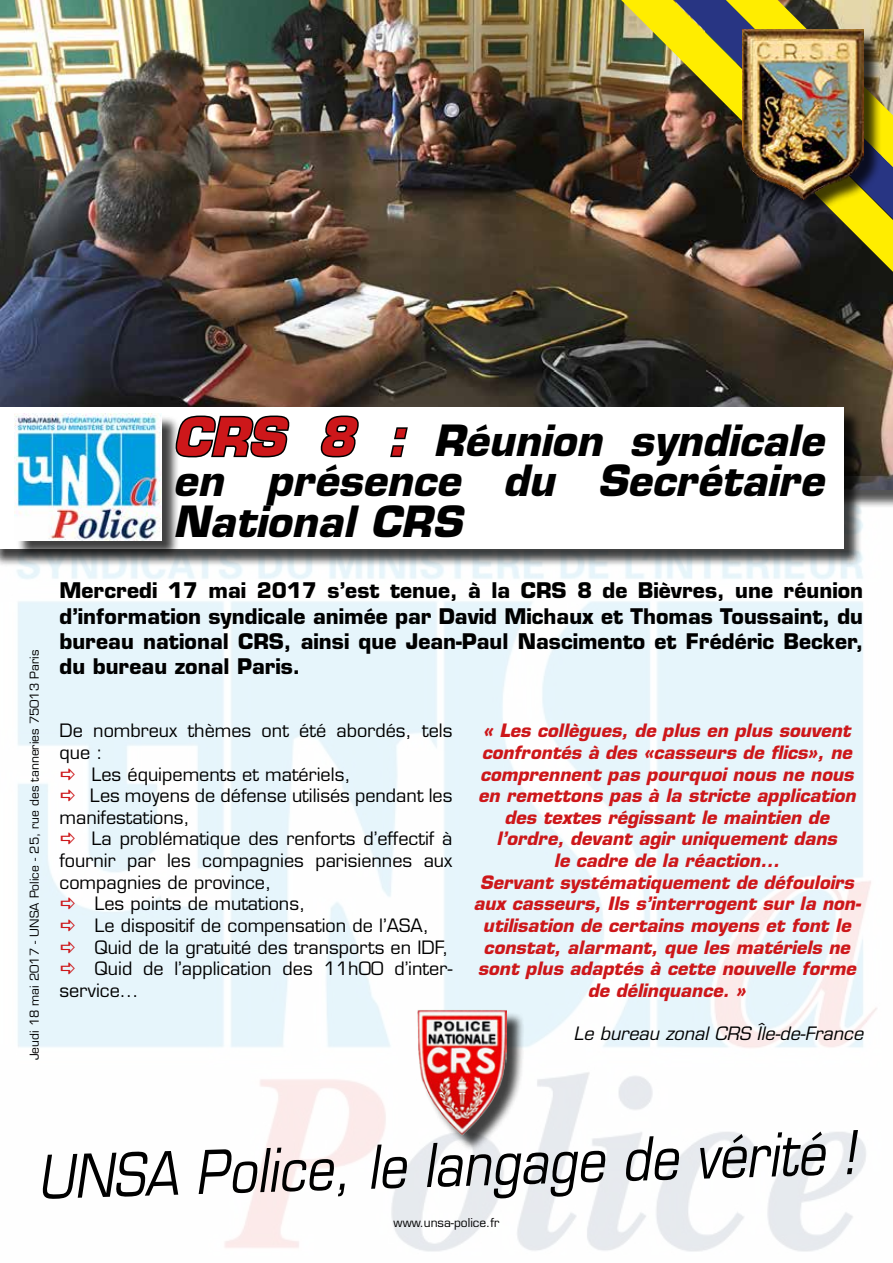
<style>
.page{position:relative;width:893px;height:1263px;background:#fff}
.page>*{position:absolute;margin:0;border:0;box-sizing:border-box;transform-origin:0 0}
.t1{font:italic 58.5px "Eurostile LT Std";color:#000;scale:.85 1}
.t2{font:italic 700 42px/40.5px "Eurostile LT Std";color:#000;text-align:justify}
.t3{font:700 21px/25.2px "Eurostile LT Std";color:#000;text-align:justify}
.t4{font:italic 700 18px/21.6px "Eurostile LT Std";color:#cd171a;text-align:center}
.t5{font:18px "Eurostile LT Std";color:#000}
.t6{font:italic 18px "Eurostile LT Std";color:#000}
.t7{font:12px "Eurostile LT Std";color:#000}
.s1{font-size:51px;color:#cd171a}
</style>
<div class="page">
<img style="left:0;top:0;width:893px;height:477px">
<img style="left:17px;top:477px;width:876px;height:775px">
<div style="left:0;top:409px;width:862px;height:158px;background:#000;opacity:.75"></div>
<div style="left:0;top:407px;width:843px;height:142px;background:#fff"></div>
<div style="left:16px;top:415px;width:164px;height:144px;background:#000;opacity:.75"></div>
<img style="left:14px;top:413px;width:147px;height:128px">
<svg style="left:171px;top:415px;width:119px;height:44px"></svg>
<svg style="left:320px;top:415px;width:39px;height:43px"></svg>
<svg style="left:390px;top:427px;width:18px;height:31px"></svg>
<img style="left:621px;top:0;width:272px;height:272px">
<svg style="left:674px;top:0;width:219px;height:219px"></svg>
<img style="left:726px;top:0;width:167px;height:167px">
<div style="left:745px;top:32px;width:137px;height:186px;background:#000;opacity:.75"></div>
<img style="left:743px;top:30px;width:120px;height:170px">
<div style="left:420px;top:1012px;width:105px;height:141px;background:#000;opacity:.75"></div>
<img style="left:416px;top:1008px;width:91px;height:128px">
<svg style="left:61px;top:768px;width:14px;height:12px"></svg>
<svg style="left:61px;top:790px;width:14px;height:11px"></svg>
<svg style="left:61px;top:833px;width:14px;height:11px"></svg>
<svg style="left:61px;top:898px;width:14px;height:11px"></svg>
<svg style="left:61px;top:920px;width:14px;height:11px"></svg>
<svg style="left:61px;top:941px;width:14px;height:11px"></svg>
<svg style="left:61px;top:963px;width:14px;height:11px"></svg>
<p class="t7" style="left:27px;top:1060px;width:412px;rotate:-90deg">Jeudi 18 mai 2017 - UNSA Police - 25, rue des tanneries 75013 Paris</p>
<h2 class="t2" style="left:173px;top:421px;width:652px"><span class="s1">CRS 8 :</span> Réunion syndicale en présence du Secrétaire National CRS</h2>
<p class="t3" style="left:60px;top:578px;width:805px">Mercredi 17 mai 2017 s’est tenue, à la CRS 8 de Bièvres, une réunion d’information syndicale animée par David Michaux et Thomas Toussaint, du bureau national CRS, ainsi que Jean-Paul Nascimento et Frédéric Becker, du bureau zonal Paris.</p>
<p class="t5" style="left:60px;top:720px;width:394px">De nombreux thèmes ont été abordés, tels</p>
<p class="t5" style="left:60px;top:742px;width:45px">que :</p>
<p class="t5" style="left:91px;top:763px;width:261px">Les équipements et matériels,</p>
<p class="t5" style="left:90px;top:785px;width:364px">Les moyens de défense utilisés pendant les</p>
<p class="t5" style="left:60px;top:806px;width:132px">manifestations,</p>
<p class="t5" style="left:92px;top:828px;width:362px">La problématique des renforts d’effectif à</p>
<p class="t5" style="left:60px;top:850px;width:394px">fournir par les compagnies parisiennes aux</p>
<p class="t5" style="left:60px;top:871px;width:213px">compagnies de province,</p>
<p class="t5" style="left:94px;top:893px;width:212px">Les points de mutations,</p>
<p class="t5" style="left:94px;top:914px;width:336px">Le dispositif de compensation de l’ASA,</p>
<p class="t5" style="left:94px;top:936px;width:355px">Quid de la gratuité des transports en IDF,</p>
<p class="t5" style="left:95px;top:958px;width:359px">Quid de l’application des 11h00 d’inter-</p>
<p class="t5" style="left:60px;top:979px;width:81px">service...</p>
<p class="t4" style="left:474px;top:720px;width:389px">« Les collègues, de plus en plus souvent confrontés à des «casseurs de flics», ne comprennent pas pourquoi nous ne nous en remettons pas à la stricte application des textes régissant le maintien de l’ordre, devant agir uniquement dans<br>le cadre de la réaction...<br>Servant systématiquement de défouloirs aux casseurs, Ils s’interrogent sur la non&shy;utilisation de certains moyens et font le constat, alarmant, que les matériels ne sont plus adaptés à cette nouvelle forme de délinquance. »</p>
<p class="t6" style="left:573px;top:1022px;width:291px">Le bureau zonal CRS Île-de-France</p>
<h1 class="t1" style="left:36px;top:1144px;width:964px;rotate:-2deg">UNSA Police, le langage de vérité !</h1>
<p class="t7" style="left:394px;top:1216px;width:107px">www.unsa-police.fr</p>
</div>
